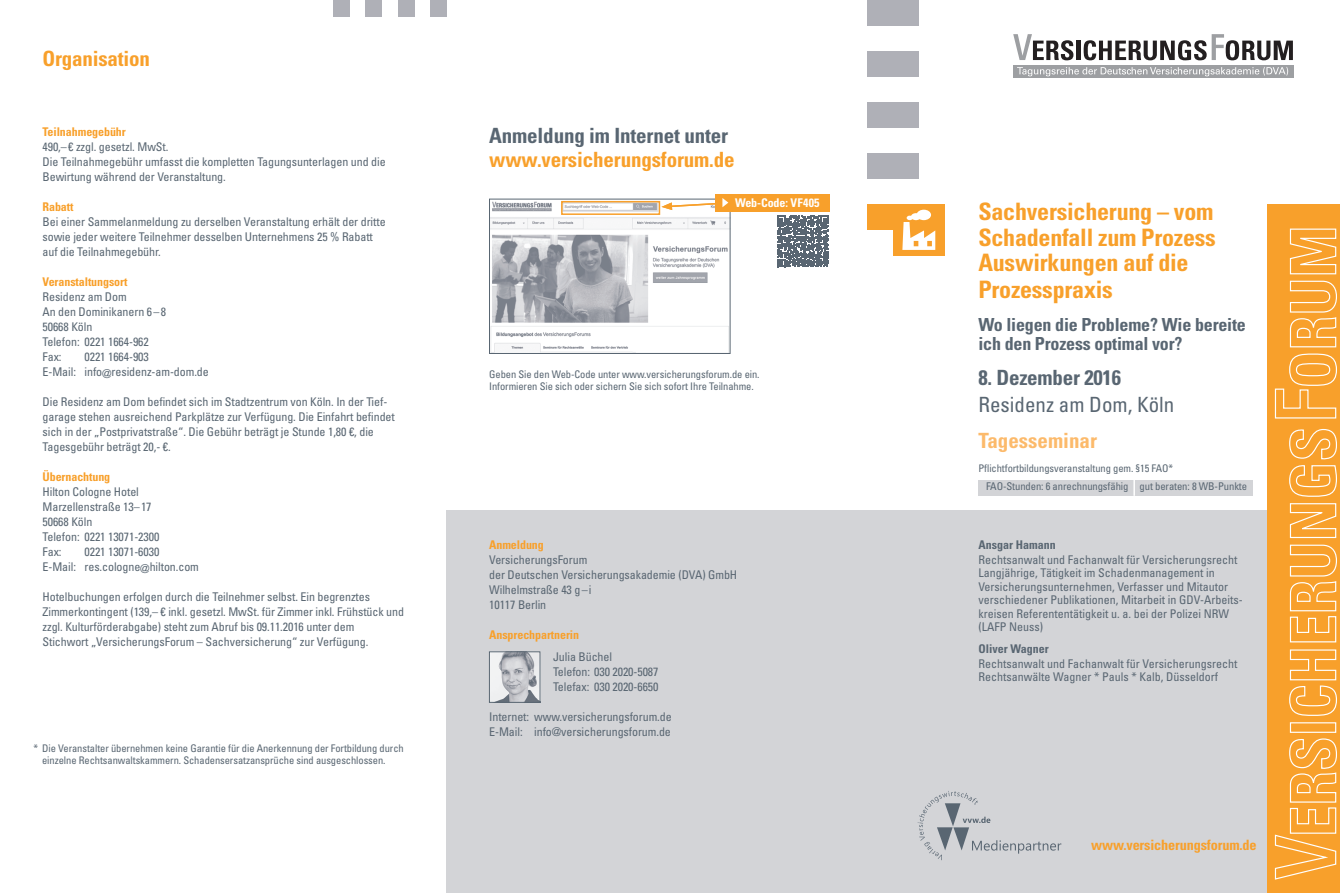
<style>
.page{position:relative;width:1340px;height:893px;background:#fff}
.page>*{position:absolute;margin:0;border:0;box-sizing:border-box;transform-origin:0 0}
.t1{font:700 condensed 24px/26px "Univers LT Std";letter-spacing:-.01em;color:#f8a02b}
.t2{font:700 condensed 21px "Univers LT Std";letter-spacing:-.005em;color:#596672}
.t3{font:700 condensed 21px "Univers LT Std";letter-spacing:-.005em;color:#f8a02b}
.t4{font:condensed 21px "Univers LT Std";color:#596672}
.t5{font:700 condensed 21px "Univers LT Std";color:#fcba6b}
.t6{font:700 condensed 18px/19.5px "Univers LT Std";letter-spacing:-.01em;color:#596672}
.t7{font:700 condensed 14.25px "Univers LT Std";letter-spacing:-.01em;color:#f8a02b}
.t8{font:condensed 12px/15px "Univers LT Std";letter-spacing:-.005em;color:#596672}
.t9{font:700 condensed 12px "Univers LT Std";letter-spacing:-.005em;color:#f8a02b}
.t10{font:700 condensed 12px "Univers LT Std";color:#596672}
.t11{font:700 condensed 12px "Univers LT Std";letter-spacing:-.005em;color:#fff}
.t12{font:condensed 10.65px "Univers LT Std";letter-spacing:-.01em;color:#596672}
.t13{font:condensed 10.5px/12px "Univers LT Std";letter-spacing:-.005em;color:#596672}
</style>
<div class="page">
<div style="left:446px;top:510px;width:893px;height:383px;background:#d3d4d7"></div>
<div style="left:867px;top:0;width:39px;height:26px;background:#afb0b7"></div>
<div style="left:867px;top:51px;width:39px;height:26px;background:#afb0b7"></div>
<div style="left:867px;top:102px;width:39px;height:26px;background:#afb0b7"></div>
<div style="left:867px;top:153px;width:39px;height:26px;background:#afb0b7"></div>
<div style="left:880px;top:0;width:38px;height:26px;background:#afb0b7"></div>
<div style="left:880px;top:51px;width:38px;height:26px;background:#afb0b7"></div>
<div style="left:880px;top:102px;width:38px;height:26px;background:#afb0b7"></div>
<div style="left:880px;top:153px;width:38px;height:26px;background:#afb0b7"></div>
<div style="left:1267px;top:204px;width:72px;height:689px;background:#f8a02b"></div>
<hr style="left:1076px;top:41px;width:4px;height:19px;background:#231f20">
<svg style="left:1013px;top:34px;width:60px;height:26px"></svg>
<div style="left:1013px;top:65px;width:280px;height:13px;background:#9d9fa2"></div>
<svg style="left:1017px;top:67px;width:271px;height:9px"></svg>
<svg style="left:1083px;top:34px;width:209px;height:26px"></svg>
<div style="left:333px;top:0;width:17px;height:16px;background:#afb0b7"></div>
<div style="left:366px;top:0;width:16px;height:16px;background:#afb0b7"></div>
<div style="left:398px;top:0;width:16px;height:16px;background:#afb0b7"></div>
<div style="left:430px;top:0;width:16px;height:16px;background:#afb0b7"></div>
<svg style="left:1274px;top:228px;width:63px;height:652px"></svg>
<svg style="left:917px;top:791px;width:144px;height:69px"></svg>
<img style="left:491px;top:654px;width:47px;height:47px">
<div style="left:489px;top:652px;width:51px;height:51px;border:1px solid #596672"></div>
<img style="left:491px;top:201px;width:237px;height:151px">
<div style="left:489px;top:199px;width:241px;height:155px;border:1px solid #596672"></div>
<div style="left:561px;top:201px;width:99px;height:14px;border:2px solid #f8a02b"></div>
<div style="left:714px;top:194px;width:115px;height:17px;background:#f8a02b"></div>
<svg style="left:661px;top:198px;width:67px;height:12px"></svg>
<svg style="left:777px;top:215px;width:52px;height:53px"></svg>
<svg style="left:777px;top:215px;width:51px;height:52px"></svg>
<div style="left:867px;top:204px;width:39px;height:26px;background:#f8a02b"></div>
<div style="left:893px;top:204px;width:51px;height:51px;background:#f8a02b"></div>
<div style="left:978px;top:480px;width:274px;height:15px;background:#d3d4d7"></div>
<svg style="left:1133px;top:480px;width:1px;height:16px"></svg>
<svg style="left:902px;top:210px;width:33px;height:40px"></svg>
<h2 class="t3" style="left:43px;top:46px;width:109px">Organisation</h2>
<p class="t9" style="left:43px;top:125px;width:85px">Teilnahmegebühr</p>
<p class="t8" style="left:43px;top:139px;width:345px">490,–€ zzgl. gesetzl. MwSt.<br>Die Teilnahmegebühr umfasst die kompletten Tagungsunterlagen und die<br>Bewirtung während der Veranstaltung.</p>
<p class="t9" style="left:43px;top:200px;width:32px">Rabatt</p>
<p class="t8" style="left:43px;top:214px;width:345px">Bei einer Sammelanmeldung zu derselben Veranstaltung erhält der dritte sowie jeder weitere Teilnehmer desselben Unternehmens 25 % Rabatt auf die Teilnahmegebühr.</p>
<p class="t9" style="left:43px;top:275px;width:86px">Veranstaltungsort</p>
<p class="t8" style="left:43px;top:289px;width:125px">Residenz am Dom<br>An den Dominikanern 6–8<br>50668 Köln<br>Telefon: 0221 1664-962<br>Fax:</p>
<p class="t8" style="left:43px;top:349px;width:168px;text-indent:42px">0221 1664-903<br>E-Mail: info@residenz-am-dom.de</p>
<p class="t8" style="left:43px;top:394px;width:354px">Die Residenz am Dom befindet sich im Stadtzentrum von Köln. In der Tief&shy;garage stehen ausreichend Parkplätze zur Verfügung. Die Einfahrt befindet sich in der „Postprivatstraße“. Die Gebühr beträgt je Stunde 1,80 €, die Tagesgebühr beträgt 20,- €.</p>
<p class="t9" style="left:43px;top:470px;width:69px">Übernachtung</p>
<p class="t8" style="left:43px;top:484px;width:118px">Hilton Cologne Hotel<br>Marzellenstraße 13–17<br>50668 Köln<br>Telefon: 0221 13071-2300<br>Fax:</p>
<p class="t8" style="left:43px;top:544px;width:158px;text-align:center">0221 13071-6030<br>E-Mail: res.cologne@hilton.com</p>
<p class="t8" style="left:43px;top:589px;width:363px">Hotelbuchungen erfolgen durch die Teilnehmer selbst. Ein begrenztes Zimmerkontingent (139,– € inkl. gesetzl. MwSt. für Zimmer inkl. Frühstück und zzgl. Kulturförderabgabe) steht zum Abruf bis 09.11.2016 unter dem<br>Stichwort „VersicherungsForum – Sachversicherung“ zur Verfügung.</p>
<p class="t13" style="left:42px;top:742px;width:363px;text-indent:-9px">* Die Veranstalter übernehmen keine Garantie für die Anerkennung der Fortbildung durch einzelne Rechtsanwaltskammern. Schadensersatzansprüche sind ausgeschlossen.</p>
<h2 class="t2" style="left:489px;top:122px;width:240px">Anmeldung im Internet unter</h2>
<h2 class="t3" style="left:489px;top:146px;width:247px">www.versicherungsforum.de</h2>
<p class="t11" style="left:735px;top:195px;width:86px">Web-Code: VF405</p>
<p class="t13" style="left:489px;top:368px;width:272px">Geben Sie den Web-Code unter www.versicherungsforum.de ein.<br>Informieren Sie sich oder sichern Sie sich sofort Ihre Teilnahme.</p>
<p class="t9" style="left:489px;top:537px;width:56px">Anmeldung</p>
<p class="t8" style="left:489px;top:552px;width:249px">VersicherungsForum<br>der Deutschen Versicherungsakademie (DVA) GmbH<br>Wilhelmstraße 43 g–i<br>10117 Berlin</p>
<p class="t9" style="left:489px;top:627px;width:91px">Ansprechpartnerin</p>
<p class="t8" style="left:553px;top:649px;width:107px">Julia Büchel<br>Telefon: 030 2020-5087<br>Telefax: 030 2020-6650</p>
<p class="t8" style="left:489px;top:709px;width:184px">Internet: www.versicherungsforum.de<br>E-Mail: info@versicherungsforum.de</p>
<h1 class="t1" style="left:978px;top:199px;width:239px">Sachversicherung – vom<br>Schadenfall zum Prozess<br>Auswirkungen auf die<br>Prozesspraxis</h1>
<h3 class="t6" style="left:978px;top:314px;width:269px">Wo liegen die Probleme? Wie bereite ich den Prozess optimal vor?</h3>
<h2 class="t2" style="left:978px;top:365px;width:144px">8. Dezember 2016</h2>
<h2 class="t4" style="left:978px;top:391px;width:197px">Residenz am Dom, Köln</h2>
<h2 class="t5" style="left:978px;top:428px;width:120px">Tagesseminar</h2>
<p class="t13" style="left:978px;top:462px;width:196px">Pflichtfortbildungsveranstaltung gem. §15 FAO*</p>
<p class="t12" style="left:986px;top:480px;width:262px">FAO-Stunden: 6 anrechnungsfähig gut beraten: 8 WB-Punkte</p>
<p class="t10" style="left:978px;top:537px;width:79px">Ansgar Hamann</p>
<p class="t8" style="left:978px;top:553px;width:266px;line-height:13.5px">Rechtsanwalt und Fachanwalt für Versicherungsrecht Langjährige, Tätigkeit im Schadenmanagement in Versicherungsunternehmen, Verfasser und Mitautor verschiedener Publikationen, Mitarbeit in GDV-Arbeits&shy;kreisen Referententätigkeit u. a. bei der Polizei NRW (LAFP Neuss)</p>
<p class="t10" style="left:978px;top:641px;width:72px">Oliver Wagner</p>
<p class="t8" style="left:978px;top:657px;width:260px;line-height:13.5px">Rechtsanwalt und Fachanwalt für Versicherungsrecht<br>Rechtsanwälte Wagner * Pauls * Kalb, Düsseldorf</p>
<p class="t7" style="left:1091px;top:836px;width:167px">www.versicherungsforum.de</p>
</div>
